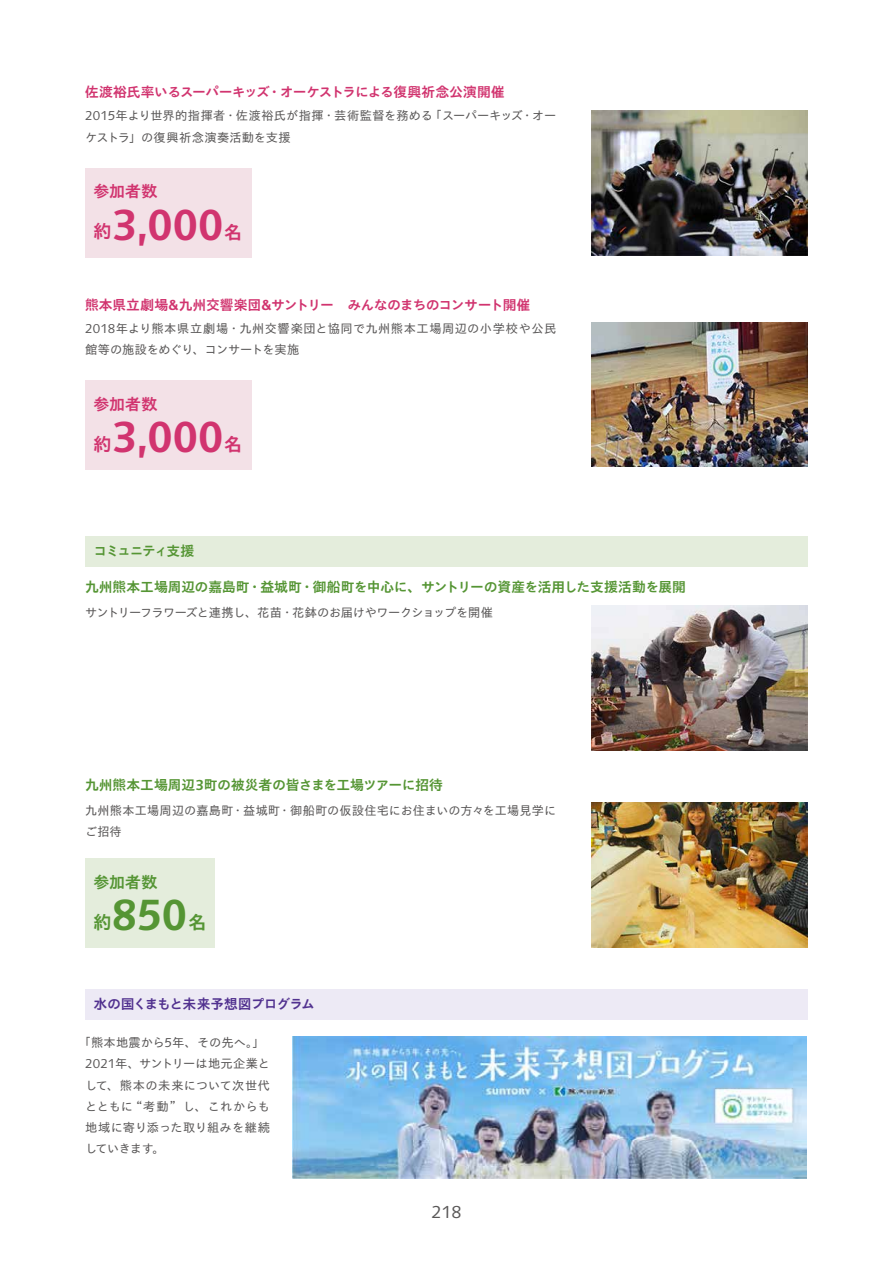
<style>
.page{position:relative;width:893px;height:1263px;background:#fff}
.page>*{position:absolute;margin:0;border:0;box-sizing:border-box;transform-origin:0 0}
.t1{font:700 41.4px "Suntory Gothic";letter-spacing:.005em;color:#d1346f}
.t2{font:700 41.4px "Suntory Gothic";color:#559534}
.t3{font:700 18.45px "Suntory Gothic";color:#d1346f}
.t4{font:700 18.45px "Suntory Gothic";color:#559534}
.t5{font:16.5px "Suntory Gothic";color:#595757}
.t6{font:700 15.9px "Suntory Gothic";color:#d1346f}
.t7{font:700 15.9px "Suntory Gothic";color:#559534}
.t8{font:700 13.8px "Suntory Gothic";letter-spacing:-.015em;color:#559534}
.t9{font:700 13.8px "Suntory Gothic";letter-spacing:-.035em;color:#d1346f}
.t10{font:700 13.8px "Suntory Gothic";letter-spacing:-.06em;color:#51318f}
.t11{font:700 13.8px "Suntory Gothic";letter-spacing:-.105em;color:#559534}
.t12{font:12.15px/21.3px "Suntory Gothic";letter-spacing:.01em;color:#595757}
.t13{font:12.15px/21.3px "Suntory Gothic";letter-spacing:.035em;color:#595757}
.t14{font:12.15px "Suntory Gothic";letter-spacing:-.05em;color:#595757}
</style>
<div class="page">
<div style="left:85px;top:536px;width:723px;height:31px;background:#e4eddc"></div>
<div style="left:85px;top:989px;width:723px;height:30px;background:#edeaf5"></div>
<div style="left:85px;top:859px;width:130px;height:89px;background:#e4eddc"></div>
<img style="left:591px;top:606px;width:217px;height:144px">
<img style="left:292px;top:1036px;width:515px;height:142px">
<img style="left:591px;top:803px;width:217px;height:144px">
<div style="left:85px;top:381px;width:167px;height:89px;background:#f3e1e7"></div>
<img style="left:591px;top:322px;width:217px;height:145px">
<div style="left:85px;top:168px;width:167px;height:89px;background:#f3e1e7"></div>
<img style="left:591px;top:111px;width:217px;height:144px">
<p class="t9" style="left:85px;top:85px;width:421px">佐渡裕氏率いるスーパーキッズ・オーケストラによる復興祈念公演開催</p>
<p class="t12" style="left:85px;top:106px;width:473px">2015年より世界的指揮者・佐渡裕氏が指揮・芸術監督を務める「スーパーキッズ・オーケストラ」の復興祈念演奏活動を支援</p>
<h3 class="t6" style="left:94px;top:183px;width:65px">参加者数</h3>
<h2 class="t3" style="left:94px;top:222px;width:20px">約</h2>
<h1 class="t1" style="left:112px;top:203px;width:113px">3,000</h1>
<h2 class="t3" style="left:223px;top:222px;width:20px">名</h2>
<p class="t9" style="left:85px;top:298px;width:447px">熊本県立劇場&amp;九州交響楽団&amp;サントリー　みんなのまちのコンサート開催</p>
<p class="t13" style="left:85px;top:319px;width:473px">2018年より熊本県立劇場・九州交響楽団と協同で九州熊本工場周辺の小学校や公民館等の施設をめぐり、コンサートを実施</p>
<h3 class="t6" style="left:94px;top:396px;width:65px">参加者数</h3>
<h2 class="t3" style="left:94px;top:434px;width:20px">約</h2>
<h1 class="t1" style="left:112px;top:416px;width:113px">3,000</h1>
<h2 class="t3" style="left:223px;top:435px;width:20px">名</h2>
<p class="t11" style="left:94px;top:544px;width:102px">コミュニティ支援</p>
<p class="t8" style="left:85px;top:579px;width:602px">九州熊本工場周辺の嘉島町・益城町・御船町を中心に、サントリーの資産を活用した支援活動を展開</p>
<p class="t14" style="left:85px;top:606px;width:409px">サントリーフラワーズと連携し、花苗・花鉢のお届けやワークショップを開催</p>
<p class="t8" style="left:85px;top:777px;width:360px">九州熊本工場周辺3町の被災者の皆さまを工場ツアーに招待</p>
<p class="t12" style="left:85px;top:800px;width:473px">九州熊本工場周辺の嘉島町・益城町・御船町の仮設住宅にお住まいの方々を工場見学にご招待</p>
<h3 class="t7" style="left:94px;top:874px;width:65px">参加者数</h3>
<h2 class="t4" style="left:94px;top:913px;width:20px">約</h2>
<h1 class="t2" style="left:112px;top:894px;width:77px">850</h1>
<h2 class="t4" style="left:188px;top:913px;width:20px">名</h2>
<p class="t10" style="left:94px;top:997px;width:223px">水の国くまもと未来予想図プログラム</p>
<p class="t12" style="left:85px;top:1033px;width:186px;text-indent:-6px">「熊本地震から5年、その先へ。」<br>2021年、サントリーは地元企業として、熊本の未来について次世代とともに“考動”し、これからも地域に寄り添った取り組みを継続していきます。</p>
<h3 class="t5" style="left:431px;top:1204px;width:32px">218</h3>
</div>
